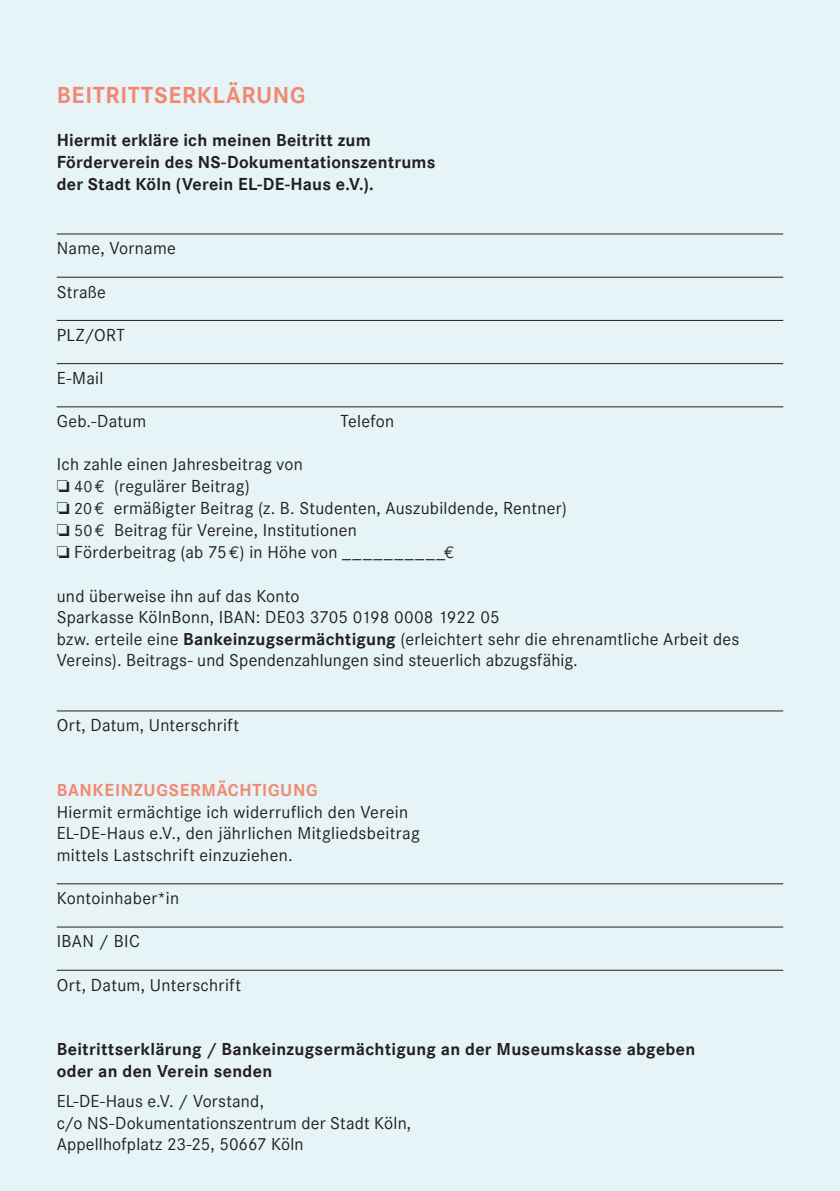
<style>
.page{position:relative;width:840px;height:1191px;background:#fff}
.page>*{position:absolute;margin:0;border:0;box-sizing:border-box;transform-origin:0 0}
.t1{font:700 24px "Corporate S";letter-spacing:.025em;color:#f2886f}
.t2{font:18px/21.6px "Corporate S";letter-spacing:.015em;color:#231f20}
.t3{font:700 18px/21.6px "Corporate S";letter-spacing:.015em;color:#231f20}
.t4{font:700 18px "Corporate S";letter-spacing:.04em;color:#f2886f}
.s1{font-size:17px}
.s2{font-family:"Euro Mono";font-size:17px}
.s3{font-weight:700}
</style>
<div class="page">
<div style="left:0;top:0;width:839px;height:1191px;background:#e6f4f8"></div>
<hr style="left:57px;top:233px;width:725px;height:1px;background:#231f20">
<hr style="left:57px;top:277px;width:725px;height:1px;background:#231f20">
<hr style="left:57px;top:320px;width:725px;height:1px;background:#231f20">
<hr style="left:57px;top:363px;width:725px;height:1px;background:#231f20">
<hr style="left:57px;top:406px;width:725px;height:1px;background:#231f20">
<hr style="left:57px;top:710px;width:725px;height:1px;background:#231f20">
<hr style="left:57px;top:883px;width:725px;height:1px;background:#231f20">
<hr style="left:57px;top:926px;width:725px;height:1px;background:#231f20">
<hr style="left:57px;top:969px;width:725px;height:1px;background:#231f20">
<h1 class="t1" style="left:57px;top:81px;width:250px">BEITRITTSERKLÄRUNG</h1>
<p class="t3" style="left:57px;top:130px;width:380px">Hiermit erkläre ich meinen Beitritt zum<br>Förderverein des NS-Dokumentationszentrums der Stadt Köln (Verein EL-DE-Haus e.V.).</p>
<p class="t2" style="left:57px;top:238px;width:120px">Name, Vorname</p>
<p class="t2" style="left:57px;top:281px;width:51px">Straße</p>
<p class="t2" style="left:57px;top:324px;width:69px">PLZ/ORT</p>
<p class="t2" style="left:57px;top:367px;width:48px">E-Mail</p>
<p class="t2" style="left:57px;top:411px;width:91px">Geb.-Datum</p>
<p class="t2" style="left:340px;top:411px;width:55px">Telefon</p>
<p class="t2" style="left:57px;top:454px;width:511px">Ich zahle einen Jahresbeitrag von<br>❏ <span class="s1">40</span><span class="s2">€</span> (regulärer Beitrag)<br>❏ <span class="s1">20</span><span class="s2">€</span> ermäßigter Beitrag (z. B. Studenten, Auszubildende, Rentner) ❏ <span class="s1">50</span><span class="s2">€</span> Beitrag für Vereine, Institutionen<br>❏ Förderbeitrag (ab 75<span class="s2">€</span>) in Höhe von __________<span class="s2">€</span></p>
<p class="t2" style="left:57px;top:585px;width:683px">und überweise ihn auf das Konto<br>Sparkasse KölnBonn, IBAN: DE03 3705 0198 0008 1922 05<br>bzw. erteile eine <span class="s3">Bankeinzugsermächtigung</span> (erleichtert sehr die ehrenamtliche Arbeit des Vereins). Beitrags- und Spendenzahlungen sind steuerlich abzugsfähig.</p>
<p class="t2" style="left:57px;top:715px;width:184px">Ort, Datum, Unterschrift</p>
<p class="t4" style="left:57px;top:780px;width:262px">BANKEINZUGSERMÄCHTIGUNG</p>
<p class="t2" style="left:57px;top:801px;width:364px">Hiermit ermächtige ich widerruflich den Verein<br>EL-DE-Haus e.V., den jährlichen Mitgliedsbeitrag mittels Lastschrift einzuziehen.</p>
<p class="t2" style="left:57px;top:887px;width:124px">Kontoinhaber*in</p>
<p class="t2" style="left:57px;top:931px;width:85px">IBAN / BIC</p>
<p class="t2" style="left:57px;top:974px;width:186px">Ort, Datum, Unterschrift</p>
<p class="t3" style="left:57px;top:1039px;width:639px">Beitrittserklärung / Bankeinzugsermächtigung an der Museumskasse abgeben oder an den Verein senden</p>
<p class="t2" style="left:57px;top:1090px;width:356px">EL-DE-Haus e.V. / Vorstand,<br>c/o NS-Dokumentationszentrum der Stadt Köln,<br>Appellhofplatz 23-25, 50667 Köln</p>
</div>
